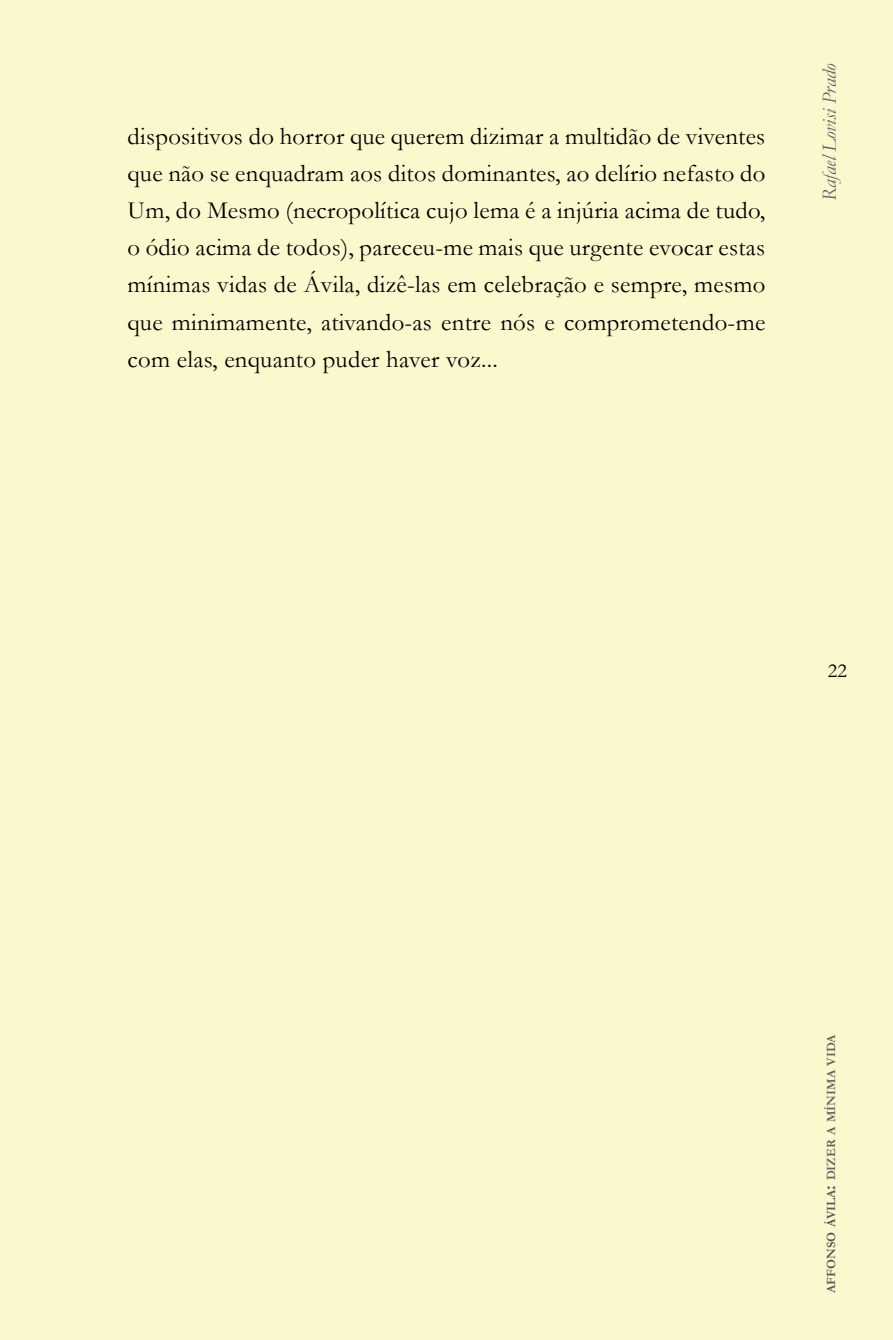
<style>
.page{position:relative;width:893px;height:1340px;background:#fff}
.page>*{position:absolute;margin:0;border:0;box-sizing:border-box;transform-origin:0 0}
.t1{font:24.75px/37.1px "Garamond";letter-spacing:.01em;color:#000;text-align:justify}
.t2{font:italic 20.25px "Garamond";color:#646363}
.t3{font:20.25px "Garamond";color:#000}
.t4{font:700 12.6px "Garamond";color:#646363}
.s1{color:#575756}
.s2{font-size:18px;color:#575756}
</style>
<div class="page">
<div style="left:0;top:0;width:893px;height:1339px;background:#fcf8cd"></div>
<p class="t1" style="left:128px;top:117px;width:639px">dispositivos do horror que querem dizimar a multidão de viventes que não se enquadram aos ditos dominantes, ao delírio nefasto do Um, do Mesmo (necropolítica cujo lema é a injúria acima de tudo, o ódio acima de todos), pareceu-me mais que urgente evocar estas mínimas vidas de Ávila, dizê-las em celebração e sempre, mesmo que minimamente, ativando-as entre nós e comprometendo-me com elas, enquanto puder haver voz...</p>
<p class="t2" style="left:816px;top:201px;width:138px;rotate:-90deg">Rafael Lovisi Prado</p>
<p class="t3" style="left:828px;top:656px;width:21px">22</p>
<p class="t4" style="left:822px;top:1292px;width:260px;rotate:-90deg"><span class="s1">affonso ávila</span><span class="s2">:</span> dizer a mínima vida</p>
</div>
